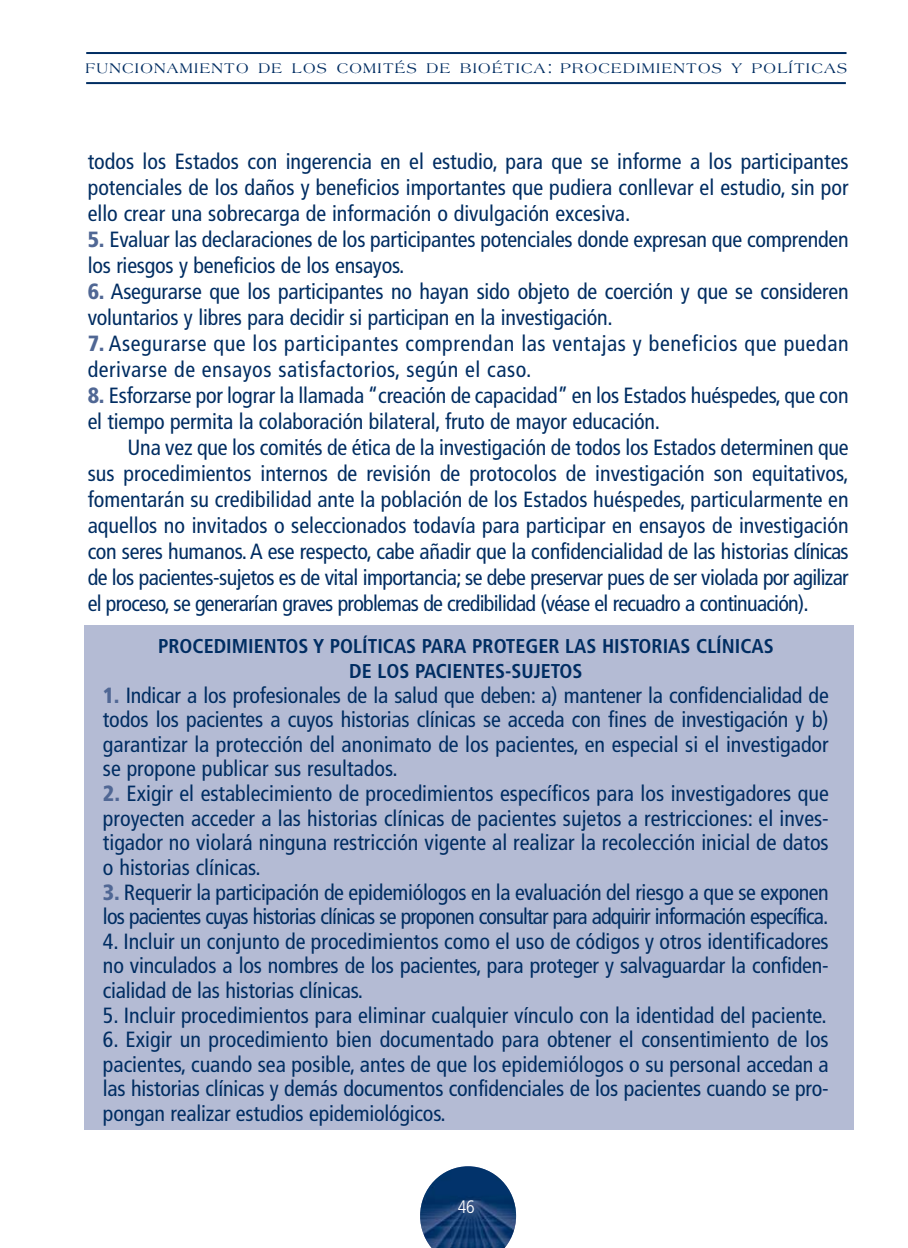
<style>
.page{position:relative;width:908px;height:1248px;background:#fff}
.page>*{position:absolute;margin:0;border:0;box-sizing:border-box;transform-origin:0 0}
.t1{font:condensed 22px/26px "Frutiger";letter-spacing:-.01em;color:#002d62;text-align:justify}
.t2{font:condensed 22px/24.6px "Frutiger";letter-spacing:-.04em;color:#002d62}
.t3{font:condensed 22px/26px "Frutiger";letter-spacing:.025em;color:#002d62}
.t4{font:700 condensed 20px/25px "Frutiger";color:#002d62;text-align:center}
.t5{font:300 condensed 18px "Frutiger";color:#fff}
.t6{font:15px "Americana";letter-spacing:.085em;color:#002d62}
.s1{font-size:20px}
.s2{font-weight:900;color:#506794}
</style>
<div class="page">
<img style="left:420px;top:1166px;width:96px;height:81px">
<hr style="left:86px;top:52px;width:760px;height:2px;background:#002d62">
<hr style="left:86px;top:82px;width:759px;height:2px;background:#002d62">
<div style="left:84px;top:625px;width:769px;height:504px;background:#b4bbd4"></div>
<p class="t6" style="left:85px;top:62px;width:762px">FUNCIONAMIENTO DE LOS COMITÉS DE BIOÉTICA<span class="s1">:</span> PROCEDIMIENTOS Y POLÍTICAS</p>
<p class="t1" style="left:88px;top:150px;width:762px">todos los Estados con ingerencia en el estudio, para que se informe a los participantes potenciales de los daños y beneficios importantes que pudiera conllevar el estudio, sin por ello crear una sobrecarga de información o divulgación excesiva.</p>
<p class="t1" style="left:88px;top:228px;width:762px"><span class="s2">5.</span> Evaluar las declaraciones de los participantes potenciales donde expresan que comprenden los riesgos y beneficios de los ensayos.</p>
<p class="t1" style="left:88px;top:280px;width:762px"><span class="s2">6.</span> Asegurarse que los participantes no hayan sido objeto de coerción y que se consideren voluntarios y libres para decidir si participan en la investigación.</p>
<p class="t3" style="left:88px;top:332px;width:762px"><span class="s2">7.</span> Asegurarse que los participantes comprendan las ventajas y beneficios que puedan derivarse de ensayos satisfactorios, según el caso.</p>
<p class="t1" style="left:88px;top:384px;width:762px"><span class="s2">8.</span> Esforzarse por lograr la llamada “creación de capacidad” en los Estados huéspedes, que con el tiempo permita la colaboración bilateral, fruto de mayor educación.</p>
<p class="t1" style="left:88px;top:436px;width:762px;text-indent:40px">Una vez que los comités de ética de la investigación de todos los Estados determinen que sus procedimientos internos de revisión de protocolos de investigación son equitativos, fomentarán su credibilidad ante la población de los Estados huéspedes, particularmente en aquellos no invitados o seleccionados todavía para participar en ensayos de investigación con seres humanos. A ese respecto, cabe añadir que la confidencialidad de las historias clínicas de los pacientes-sujetos es de vital importancia; se debe preservar pues de ser violada por agilizar el proceso, se generarían graves problemas de credibilidad (véase el recuadro a continuación).</p>
<p class="t4" style="left:158px;top:635px;width:617px">PROCEDIMIENTOS Y POLÍTICAS PARA PROTEGER LAS HISTORIAS CLÍNICAS<br>DE LOS PACIENTES-SUJETOS</p>
<p class="t1" style="left:103px;top:684px;width:727px;line-height:24.6px"><span class="s2">1.</span> Indicar a los profesionales de la salud que deben: a) mantener la confidencialidad de todos los pacientes a cuyos historias clínicas se acceda con fines de investigación y b) garantizar la protección del anonimato de los pacientes, en especial si el investigador se propone publicar sus resultados.</p>
<p class="t1" style="left:103px;top:782px;width:727px;line-height:24.6px"><span class="s2">2.</span> Exigir el establecimiento de procedimientos específicos para los investigadores que proyecten acceder a las historias clínicas de pacientes sujetos a restricciones: el inves&shy;tigador no violará ninguna restricción vigente al realizar la recolección inicial de datos o historias clínicas.</p>
<p class="t2" style="left:103px;top:881px;width:727px"><span class="s2">3.</span> Requerir la participación de epidemiólogos en la evaluación del riesgo a que se exponen los pacientes cuyas historias clínicas se proponen consultar para adquirir información específica.</p>
<p class="t1" style="left:103px;top:930px;width:727px;line-height:24.6px">4. Incluir un conjunto de procedimientos como el uso de códigos y otros identificadores no vinculados a los nombres de los pacientes, para proteger y salvaguardar la confiden&shy;cialidad de las historias clínicas.</p>
<p class="t1" style="left:103px;top:1003px;width:725px">5. Incluir procedimientos para eliminar cualquier vínculo con la identidad del paciente.</p>
<p class="t1" style="left:103px;top:1028px;width:727px;line-height:24.6px">6. Exigir un procedimiento bien documentado para obtener el consentimiento de los pacientes, cuando sea posible, antes de que los epidemiólogos o su personal accedan a las historias clínicas y demás documentos confidenciales de los pacientes cuando se pro&shy;pongan realizar estudios epidemiológicos.</p>
<p class="t5" style="left:457px;top:1199px;width:19px">46</p>
</div>
